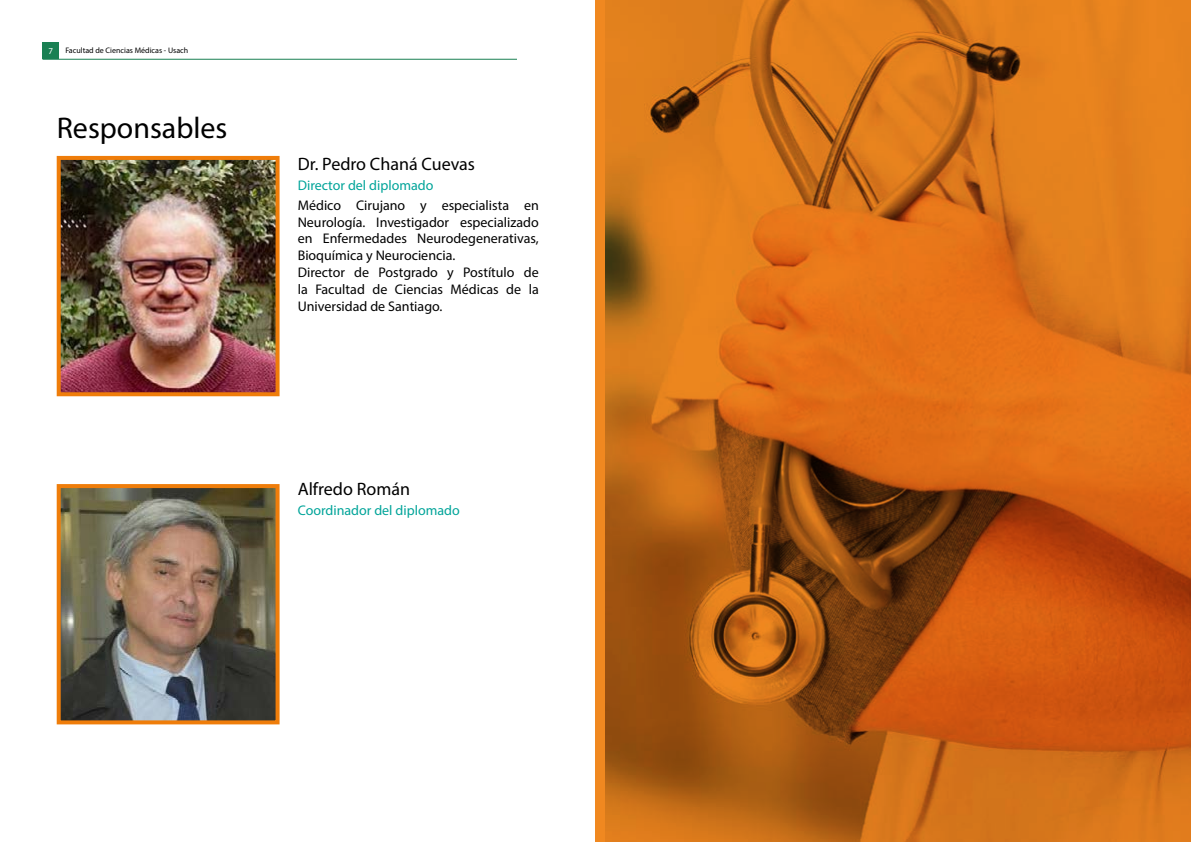
<style>
.page{position:relative;width:1191px;height:842px;background:#fff}
.page>*{position:absolute;margin:0;border:0;box-sizing:border-box;transform-origin:0 0}
.t1{font:30px "Myriad Pro";color:#000}
.t2{font:18px "Myriad Pro";color:#000}
.t3{font:14px/16.8px "Myriad Pro";color:#000}
.t4{font:14px "Myriad Pro";color:#00a499}
.t5{font:9px "Myriad Pro";color:#fff}
.t6{font:8px "Myriad Pro";color:#000}
</style>
<div class="page">
<div style="left:43px;top:43px;width:16px;height:16px;background:#1a8053"></div>
<hr style="left:43px;top:59px;width:495px;height:1px;background:#1a8053">
<div style="left:517px;top:29px;width:164px;height:41px;background:#fff"></div>
<img style="left:62px;top:489px;width:212px;height:230px">
<div style="left:57px;top:484px;width:222px;height:240px;border:4px solid #ef7d0a"></div>
<img style="left:62px;top:161px;width:212px;height:230px">
<div style="left:57px;top:156px;width:222px;height:240px;border:4px solid #ef7d0a"></div>
<svg style="left:595px;top:0;width:596px;height:842px;background:#c96816"></svg>
<p class="t5" style="left:48px;top:45px;width:6px">7</p>
<p class="t6" style="left:65px;top:45px;width:124px">Facultad de Ciencias Médicas - Usach</p>
<h1 class="t1" style="left:57px;top:109px;width:172px">Responsables</h1>
<p class="t2" style="left:298px;top:153px;width:179px">Dr. Pedro Chaná Cuevas</p>
<p class="t4" style="left:298px;top:177px;width:137px">Director del diplomado</p>
<p class="t3" style="left:298px;top:196px;width:242px">Médico Cirujano y especialista en Neurología. Investigador especializado en Enfermedades Neurodegenerativas, Bioquímica y Neurociencia.<br>Director de Postgrado y Postítulo de la Facultad de Ciencias Médicas de la Universidad de Santiago.</p>
<p class="t2" style="left:298px;top:478px;width:114px">Alfredo Román</p>
<p class="t4" style="left:298px;top:502px;width:163px">Coordinador del diplomado</p>
</div>
